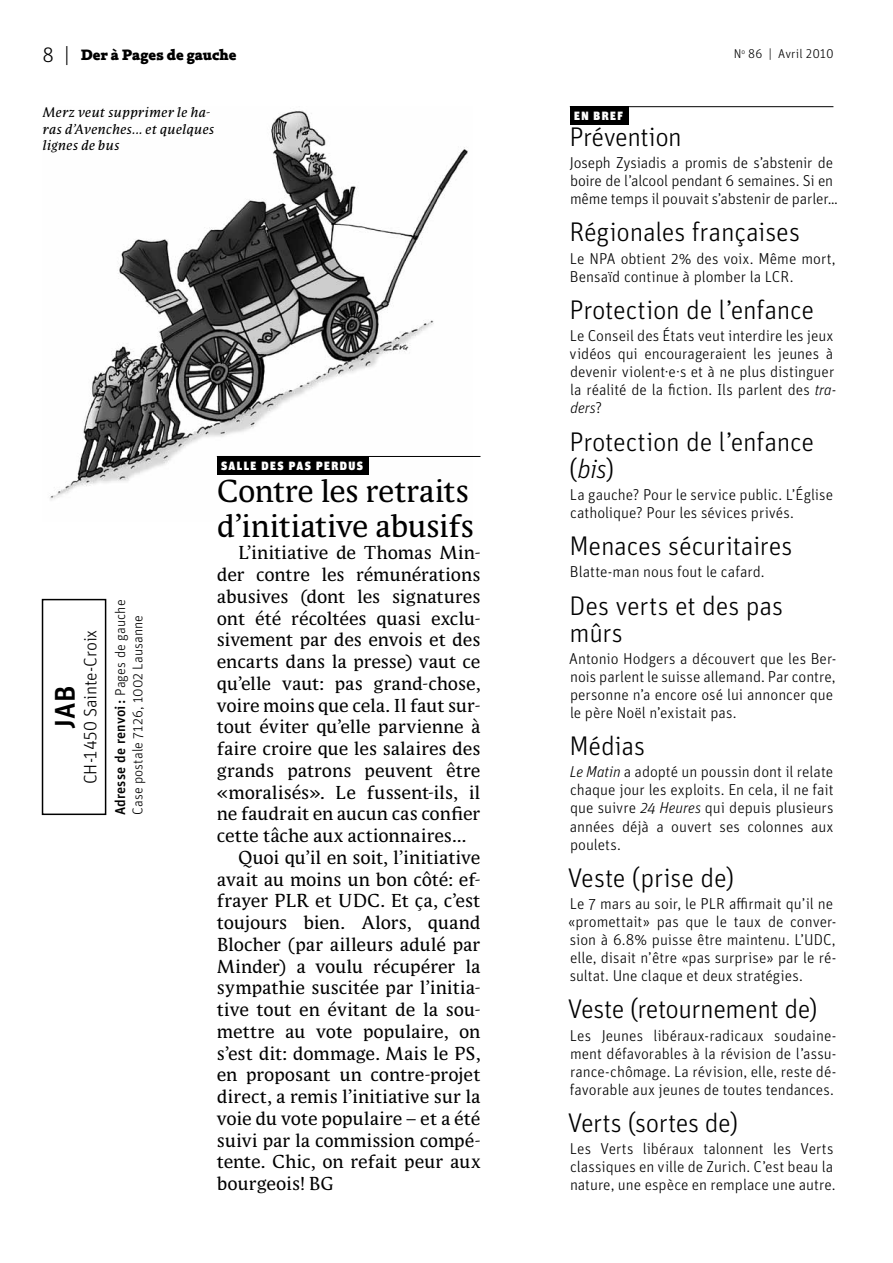
<style>
.page{position:relative;width:893px;height:1263px;background:#fff}
.page>*{position:absolute;margin:0;border:0;box-sizing:border-box;transform-origin:0 0}
.t1{font:29.25px/35.1px "Parable";letter-spacing:-.02em;color:#000}
.t2{font:28.5px "Unit Medium Alternate";color:#000}
.t3{font:300 27px/27px "Unit";letter-spacing:-.01em;color:#000}
.t4{font:300 21px "Unit";color:#000}
.t5{font:18px "Unit Light LF";letter-spacing:-.01em;color:#000}
.t6{font:17.25px "Parable";letter-spacing:-.01em;color:#000}
.t7{font:700 16.5px "Silica";color:#000}
.t8{font:300 15.75px/18px "Unit";color:#000}
.t9{font:300 14.25px/17.1px "Unit";letter-spacing:.01em;color:#000}
.t10{font:italic 12.75px/16.5px "Parable";letter-spacing:.01em;color:#000}
.t11{font:12.75px "Unit Light LF";letter-spacing:.005em;color:#000}
.t12{font:12px "Unit Ultra Alternate";letter-spacing:.12em;color:#fff}
.t13{font:700 12px "Silica";letter-spacing:.01em;color:#000}
.s1{font-weight:500}
.s2{font-style:italic}
</style>
<div class="page">
<div style="left:570px;top:106px;width:59px;height:18px;background:#000"></div>
<hr style="left:570px;top:106px;width:263px;height:1px;background:#000">
<img style="left:50px;top:111px;width:418px;height:389px">
<div style="left:42px;top:599px;width:64px;height:216px;border:2px solid #000"></div>
<div style="left:217px;top:456px;width:152px;height:18px;background:#000"></div>
<hr style="left:217px;top:456px;width:263px;height:1px;background:#000">
<h3 class="t4" style="left:43px;top:41px;width:28px">8 |</h3>
<p class="t11" style="left:734px;top:46px;width:101px">N<sup>o</sup> 86 | Avril 2010</p>
<p class="t7" style="left:81px;top:44px;width:157px">Der à Pages de gauche</p>
<p class="t13" style="left:82px;top:47px;width:86px">Pages de gauche</p>
<p class="t10" style="left:43px;top:104px;width:173px">Merz veut supprimer le ha&shy;ras d’Avenches... et quelques lignes de bus</p>
<p class="t12" style="left:221px;top:458px;width:142px">SALLE DES PAS PERDUS</p>
<h2 class="t2" style="left:47px;top:729px;width:45px;rotate:-90deg">JAB</h2>
<p class="t5" style="left:79px;top:784px;width:156px;rotate:-90deg">CH-1450 Sainte-Croix</p>
<p class="t9" style="left:111px;top:815px;width:217px;rotate:-90deg"><span class="s1">Adresse de renvoi :</span> Pages de gauche<br>Case postale 7126, 1002 Lausanne</p>
<h1 class="t1" style="left:217px;top:473px;width:259px">Contre les retraits d’initiative abusifs</h1>
<p class="t6" style="left:238px;top:541px;width:244px">L’initiative de Thomas Min-</p>
<p class="t6" style="left:217px;top:563px;width:265px">der contre les rémunérations</p>
<p class="t6" style="left:217px;top:585px;width:265px">abusives (dont les signatures</p>
<p class="t6" style="left:217px;top:607px;width:265px">ont été récoltées quasi exclu-</p>
<p class="t6" style="left:217px;top:628px;width:265px">sivement par des envois et des</p>
<p class="t6" style="left:217px;top:650px;width:265px">encarts dans la presse) vaut ce</p>
<p class="t6" style="left:217px;top:672px;width:265px">qu’elle vaut: pas grand-chose,</p>
<p class="t6" style="left:217px;top:694px;width:265px">voire moins que cela. Il faut sur-</p>
<p class="t6" style="left:217px;top:715px;width:265px">tout éviter qu’elle parvienne à</p>
<p class="t6" style="left:217px;top:737px;width:265px">faire croire que les salaires des</p>
<p class="t6" style="left:217px;top:759px;width:265px">grands patrons peuvent être</p>
<p class="t6" style="left:217px;top:781px;width:265px">«moralisés». Le fussent-ils, il</p>
<p class="t6" style="left:217px;top:802px;width:265px">ne faudrait en aucun cas confier</p>
<p class="t6" style="left:217px;top:824px;width:251px">cette tâche aux actionnaires…</p>
<p class="t6" style="left:238px;top:846px;width:244px">Quoi qu’il en soit, l’initiative</p>
<p class="t6" style="left:217px;top:868px;width:265px">avait au moins un bon côté: ef-</p>
<p class="t6" style="left:217px;top:889px;width:265px">frayer PLR et UDC. Et ça, c’est</p>
<p class="t6" style="left:217px;top:911px;width:265px">toujours bien. Alors, quand</p>
<p class="t6" style="left:217px;top:933px;width:265px">Blocher (par ailleurs adulé par</p>
<p class="t6" style="left:217px;top:955px;width:265px">Minder) a voulu récupérer la</p>
<p class="t6" style="left:217px;top:976px;width:265px">sympathie suscitée par l’initia-</p>
<p class="t6" style="left:217px;top:998px;width:265px">tive tout en évitant de la sou-</p>
<p class="t6" style="left:217px;top:1020px;width:265px">mettre au vote populaire, on</p>
<p class="t6" style="left:217px;top:1042px;width:265px">s’est dit: dommage. Mais le PS,</p>
<p class="t6" style="left:217px;top:1063px;width:265px">en proposant un contre-projet</p>
<p class="t6" style="left:217px;top:1085px;width:265px">direct, a remis l’initiative sur la</p>
<p class="t6" style="left:217px;top:1107px;width:265px">voie du vote populaire – et a été</p>
<p class="t6" style="left:217px;top:1129px;width:265px">suivi par la commission compé-</p>
<p class="t6" style="left:217px;top:1150px;width:265px">tente. Chic, on refait peur aux</p>
<p class="t6" style="left:217px;top:1172px;width:118px">bourgeois! BG</p>
<p class="t12" style="left:574px;top:108px;width:51px">EN BREF</p>
<h3 class="t3" style="left:569px;top:122px;width:114px">Prévention</h3>
<p class="t8" style="left:570px;top:153px;width:270px">Joseph Zysiadis a promis de s’abstenir de boire de l’alcool pendant 6 semaines. Si en même temps il pouvait s’abstenir de parler…</p>
<h3 class="t3" style="left:569px;top:218px;width:232px">Régionales françaises</h3>
<p class="t8" style="left:570px;top:249px;width:267px">Le NPA obtient 2% des voix. Même mort,<br>Bensaïd continue à plomber la LCR.</p>
<h3 class="t3" style="left:569px;top:296px;width:246px">Protection de l’enfance</h3>
<p class="t8" style="left:570px;top:326px;width:268px">Le Conseil des États veut interdire les jeux vidéos qui encourageraient les jeunes à devenir violent·e·s et à ne plus distinguer la réalité de la fiction. Ils parlent des <span class="s2">tra&shy;ders</span>?</p>
<h3 class="t3" style="left:569px;top:427px;width:246px">Protection de l’enfance (<span class="s2">bis</span>)</h3>
<p class="t8" style="left:570px;top:485px;width:265px">La gauche? Pour le service public. L’Église catholique? Pour les sévices privés.</p>
<h3 class="t3" style="left:569px;top:532px;width:225px">Menaces sécuritaires</h3>
<p class="t8" style="left:570px;top:563px;width:196px">Blatte-man nous fout le cafard.</p>
<h3 class="t3" style="left:569px;top:591px;width:215px">Des verts et des pas mûrs</h3>
<p class="t8" style="left:569px;top:649px;width:269px">Antonio Hodgers a découvert que les Ber&shy;nois parlent le suisse allemand. Par contre, personne n’a encore osé lui annoncer que le père Noël n’existait pas.</p>
<h3 class="t3" style="left:569px;top:732px;width:77px">Médias</h3>
<p class="t8" style="left:570px;top:763px;width:265px;text-align:justify"><span class="s2">Le Matin</span> a adopté un poussin dont il relate chaque jour les exploits. En cela, il ne fait que suivre <span class="s2">24 Heures</span> qui depuis plusieurs années déjà a ouvert ses colonnes aux poulets.</p>
<h3 class="t3" style="left:568px;top:863px;width:168px">Veste (prise de)</h3>
<p class="t8" style="left:568px;top:894px;width:270px">Le 7 mars au soir, le PLR affirmait qu’il ne «promettait» pas que le taux de conver&shy;sion à 6.8% puisse être maintenu. L’UDC, elle, disait n’être «pas surprise» par le ré&shy;sultat. Une claque et deux stratégies.</p>
<h3 class="t3" style="left:568px;top:995px;width:251px">Veste (retournement de)</h3>
<p class="t8" style="left:570px;top:1026px;width:268px;text-align:justify">Les Jeunes libéraux-radicaux soudaine&shy;ment défavorables à la révision de l’assu&shy;rance-chômage. La révision, elle, reste dé&shy;favorable aux jeunes de toutes tendances.</p>
<h3 class="t3" style="left:568px;top:1108px;width:172px">Verts (sortes de)</h3>
<p class="t8" style="left:570px;top:1139px;width:267px">Les Verts libéraux talonnent les Verts classiques en ville de Zurich. C’est beau la nature, une espèce en remplace une autre.</p>
</div>
